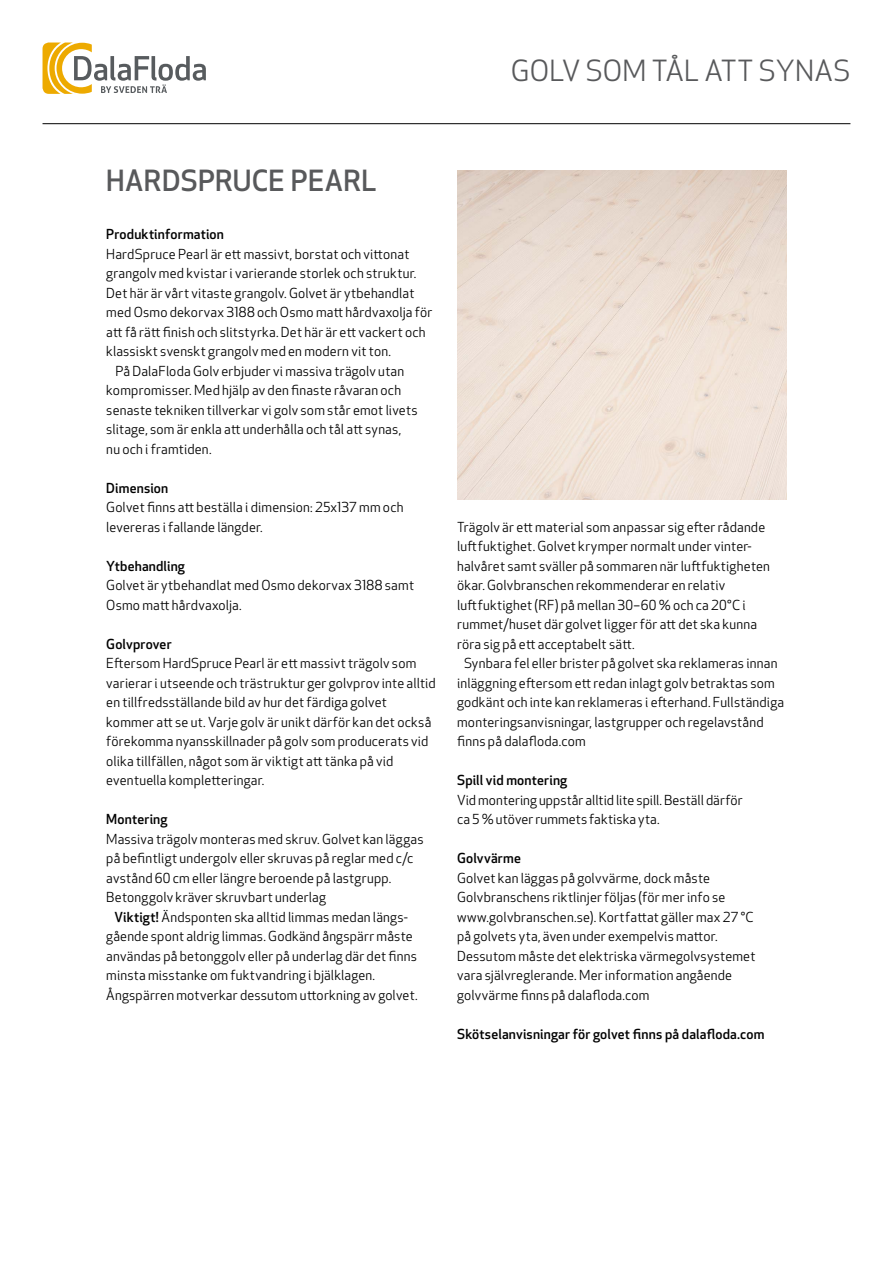
<style>
.page{position:relative;width:893px;height:1263px;background:#fff}
.page>*{position:absolute;margin:0;border:0;box-sizing:border-box;transform-origin:0 0}
.t1{font:28.5px "Apex New";letter-spacing:.01em;color:#58595b}
.t2{font:500 28.5px "Apex New";letter-spacing:.015em;color:#58595b}
.t3{font:13.5px/19.5px "Apex New";letter-spacing:.015em;color:#000}
.t4{font:500 13.5px "Apex New";letter-spacing:.015em;color:#000}
.s1{font-weight:500}
</style>
<div class="page">
<hr style="left:43px;top:123px;width:807px;height:1px;background:#000">
<svg style="left:43px;top:43px;width:163px;height:51px"></svg>
<img style="left:457px;top:170px;width:330px;height:330px">
<h1 class="t1" style="left:511px;top:53px;width:341px">GOLV SOM TÅL ATT SYNAS</h1>
<h1 class="t2" style="left:106px;top:162px;width:272px">HARDSPRUCE PEARL</h1>
<p class="t4" style="left:106px;top:225px;width:119px">Produktinformation</p>
<p class="t3" style="left:106px;top:244px;width:305px">HardSpruce Pearl är ett massivt, borstat och vittonat</p>
<p class="t3" style="left:106px;top:264px;width:312px">grangolv med kvistar i varierande storlek och struktur.</p>
<p class="t3" style="left:106px;top:283px;width:310px">Det här är vårt vitaste grangolv. Golvet är ytbehandlat</p>
<p class="t3" style="left:106px;top:303px;width:328px">med Osmo dekorvax 3188 och Osmo matt hårdvaxolja för</p>
<p class="t3" style="left:106px;top:322px;width:321px">att få rätt finish och slitstyrka. Det här är ett vackert och</p>
<p class="t3" style="left:106px;top:342px;width:286px">klassiskt svenskt grangolv med en modern vit ton.</p>
<p class="t3" style="left:115px;top:361px;width:290px">På DalaFloda Golv erbjuder vi massiva trägolv utan</p>
<p class="t3" style="left:106px;top:381px;width:296px">kompromisser. Med hjälp av den finaste råvaran och</p>
<p class="t3" style="left:106px;top:400px;width:313px">senaste tekniken tillverkar vi golv som står emot livets</p>
<p class="t3" style="left:106px;top:420px;width:296px">slitage, som är enkla att underhålla och tål att synas,</p>
<p class="t3" style="left:106px;top:439px;width:107px">nu och i framtiden.</p>
<p class="t4" style="left:106px;top:479px;width:63px">Dimension</p>
<p class="t3" style="left:106px;top:498px;width:299px">Golvet finns att beställa i dimension: 25x137 mm och levereras i fallande längder.</p>
<p class="t4" style="left:106px;top:557px;width:80px">Ytbehandling</p>
<p class="t3" style="left:106px;top:576px;width:309px">Golvet är ytbehandlat med Osmo dekorvax 3188 samt<br>Osmo matt hårdvaxolja.</p>
<p class="t4" style="left:106px;top:635px;width:67px">Golvprover</p>
<p class="t3" style="left:106px;top:654px;width:331px">Eftersom HardSpruce Pearl är ett massivt trägolv som varierar i utseende och trästruktur ger golvprov inte alltid en tillfredsställande bild av hur det färdiga golvet kommer att se ut. Varje golv är unikt därför kan det också förekomma nyansskillnader på golv som producerats vid olika tillfällen, något som är viktigt att tänka på vid eventuella kompletteringar.</p>
<p class="t4" style="left:106px;top:810px;width:63px">Montering</p>
<p class="t3" style="left:106px;top:829px;width:319px">Massiva trägolv monteras med skruv. Golvet kan läggas på befintligt undergolv eller skruvas på reglar med c/c avstånd 60 cm eller längre beroende på lastgrupp.<br>Betonggolv kräver skruvbart underlag</p>
<p class="t3" style="left:106px;top:907px;width:313px;text-indent:8px"><span class="s1">Viktigt!</span> Ändsponten ska alltid limmas medan längs&shy;gående spont aldrig limmas. Godkänd ångspärr måste användas på betonggolv eller på underlag där det finns minsta misstanke om fuktvandring i bjälklagen.<br>Ångspärren motverkar dessutom uttorkning av golvet.</p>
<p class="t3" style="left:457px;top:517px;width:310px">Trägolv är ett material som anpassar sig efter rådande</p>
<p class="t3" style="left:457px;top:537px;width:296px">luftfuktighet. Golvet krymper normalt under vinter-</p>
<p class="t3" style="left:457px;top:556px;width:314px">halvåret samt sväller på sommaren när luftfuktigheten</p>
<p class="t3" style="left:457px;top:576px;width:270px">ökar. Golvbranschen rekommenderar en relativ</p>
<p class="t3" style="left:457px;top:595px;width:290px">luftfuktighet (RF) på mellan 30–60 % och ca 20°C i</p>
<p class="t3" style="left:457px;top:614px;width:301px">rummet/huset där golvet ligger för att det ska kunna</p>
<p class="t3" style="left:457px;top:634px;width:179px">röra sig på ett acceptabelt sätt.</p>
<p class="t3" style="left:464px;top:653px;width:315px">Synbara fel eller brister på golvet ska reklameras innan</p>
<p class="t3" style="left:457px;top:673px;width:319px">inläggning eftersom ett redan inlagt golv betraktas som</p>
<p class="t3" style="left:457px;top:692px;width:329px">godkänt och inte kan reklameras i efterhand. Fullständiga</p>
<p class="t3" style="left:457px;top:712px;width:308px">monteringsanvisningar, lastgrupper och regelavstånd</p>
<p class="t3" style="left:457px;top:731px;width:130px">finns på dalafloda.com</p>
<p class="t4" style="left:457px;top:771px;width:112px">Spill vid montering</p>
<p class="t3" style="left:457px;top:790px;width:287px">Vid montering uppstår alltid lite spill. Beställ därför ca 5 % utöver rummets faktiska yta.</p>
<p class="t4" style="left:457px;top:849px;width:65px">Golvvärme</p>
<p class="t3" style="left:457px;top:868px;width:300px">Golvet kan läggas på golvvärme, dock måste Golvbranschens riktlinjer följas (för mer info se www.golvbranschen.se). Kortfattat gäller max 27 °C på golvets yta, även under exempelvis mattor.<br>Dessutom måste det elektriska värmegolvsystemet vara självreglerande. Mer information angående golvvärme finns på dalafloda.com</p>
<p class="t4" style="left:457px;top:1025px;width:309px">Skötselanvisningar för golvet finns på dalafloda.com</p>
</div>
